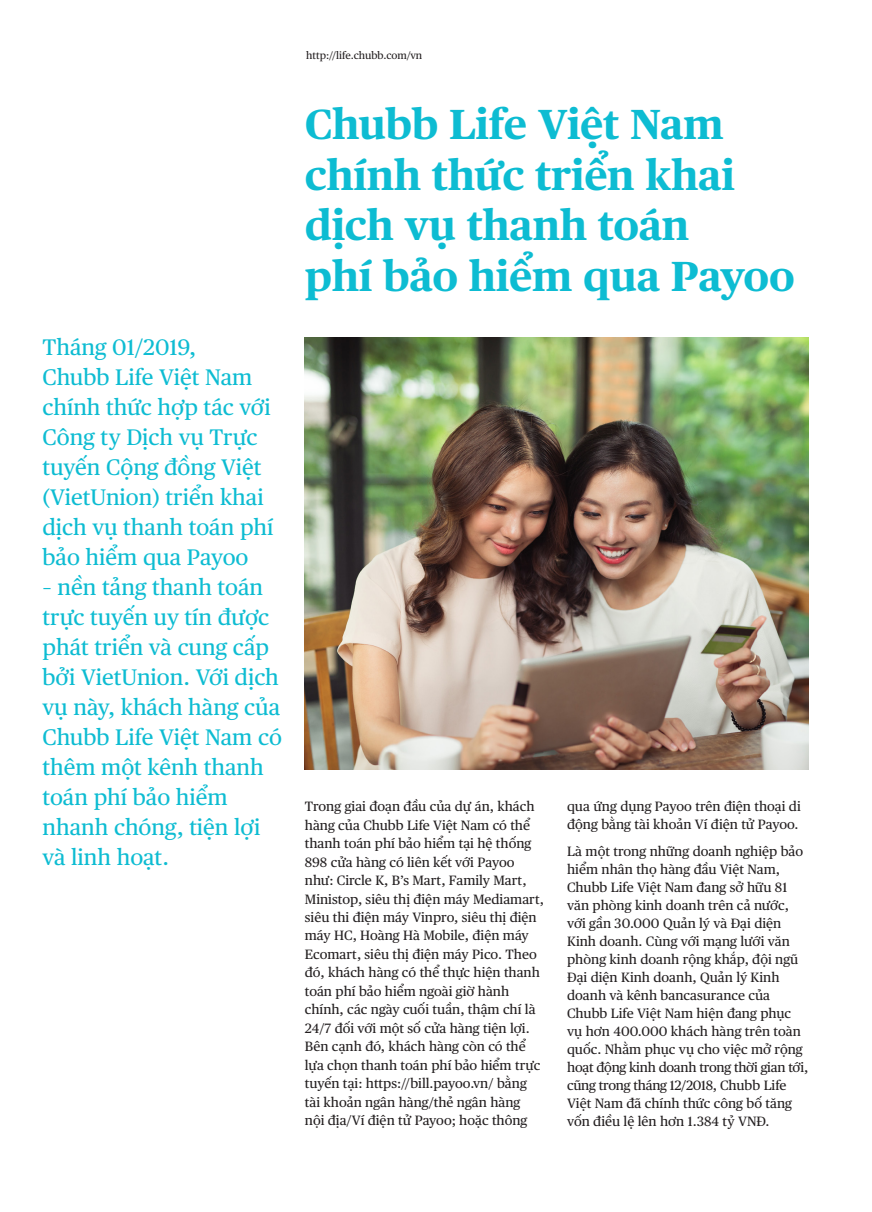
<style>
.page{position:relative;width:872px;height:1212px;background:#fff}
.page>*{position:absolute;margin:0;border:0;box-sizing:border-box;transform-origin:0 0}
.Headline{font:700 42px/50.4px "Chubb Publico Text VN";letter-spacing:-.01em;color:#0dbcd2}
.Sapo{font:22.5px/30px "Chubb Publico Text VN";color:#0dbcd2}
.Body_text{font:13.5px/18.5px "Chubb Publico Text VN";color:#231f20}
.t1{font:10.5px "Chubb Publico Text VN";color:#231f20}
</style>
<div class="page">
<img style="left:305px;top:338px;width:503px;height:432px">
<p class="Sapo" style="left:43px;top:331px;width:232px">Tháng 01/2019,<br>Chubb Life Việt Nam chính thức hợp tác với<br>Công ty Dịch vụ Trực tuyến Cộng đồng Việt (VietUnion) triển khai dịch vụ thanh toán phí bảo hiểm qua Payoo</p>
<p class="Sapo" style="left:43px;top:571px;width:241px">– nền tảng thanh toán trực tuyến uy tín được phát triển và cung cấp bởi VietUnion. Với dịch vụ này, khách hàng của<br>Chubb Life Việt Nam có thêm một kênh thanh toán phí bảo hiểm nhanh chóng, tiện lợi và linh hoạt.</p>
<p class="t1" style="left:306px;top:48px;width:118px">http://life.chubb.com/vn</p>
<p class="Headline" style="left:305px;top:96px;width:491px">Chubb Life Việt Nam chính thức triển khai dịch vụ thanh toán<br>phí bảo hiểm qua Payoo</p>
<p class="Body_text" style="left:305px;top:796px;width:241px">Trong giai đoạn đầu của dự án, khách hàng của Chubb Life Việt Nam có thể thanh toán phí bảo hiểm tại hệ thống 898 cửa hàng có liên kết với Payoo như: Circle K, B’s Mart, Family Mart, Ministop, siêu thị điện máy Mediamart, siêu thi điện máy Vinpro, siêu thị điện máy HC, Hoàng Hà Mobile, điện máy Ecomart, siêu thị điện máy Pico. Theo đó, khách hàng có thể thực hiện thanh toán phí bảo hiểm ngoài giờ hành chính, các ngày cuối tuần, thậm chí là 24/7 đối với một số cửa hàng tiện lợi.<br>Bên cạnh đó, khách hàng còn có thể lựa chọn thanh toán phí bảo hiểm trực tuyến tại: https://bill.payoo.vn/ bằng tài khoản ngân hàng/thẻ ngân hàng<br>nội địa/Ví điện tử Payoo; hoặc thông</p>
<p class="Body_text" style="left:567px;top:797px;width:235px;line-height:18px">qua ứng dụng Payoo trên điện thoại di động bằng tài khoản Ví điện tử Payoo.</p>
<p class="Body_text" style="left:567px;top:841px;width:242px;line-height:18px">Là một trong những doanh nghiệp bảo hiểm nhân thọ hàng đầu Việt Nam, Chubb Life Việt Nam đang sở hữu 81 văn phòng kinh doanh trên cả nước, với gần 30.000 Quản lý và Đại diện Kinh doanh. Cùng với mạng lưới văn phòng kinh doanh rộng khắp, đội ngũ Đại diện Kinh doanh, Quản lý Kinh doanh và kênh bancasurance của Chubb Life Việt Nam hiện đang phục vụ hơn 400.000 khách hàng trên toàn quốc. Nhằm phục vụ cho việc mở rộng hoạt động kinh doanh trong thời gian tới, cũng trong tháng 12/2018, Chubb Life Việt Nam đã chính thức công bố tăng vốn điều lệ lên hơn 1.384 tỷ VNĐ.</p>
</div>
